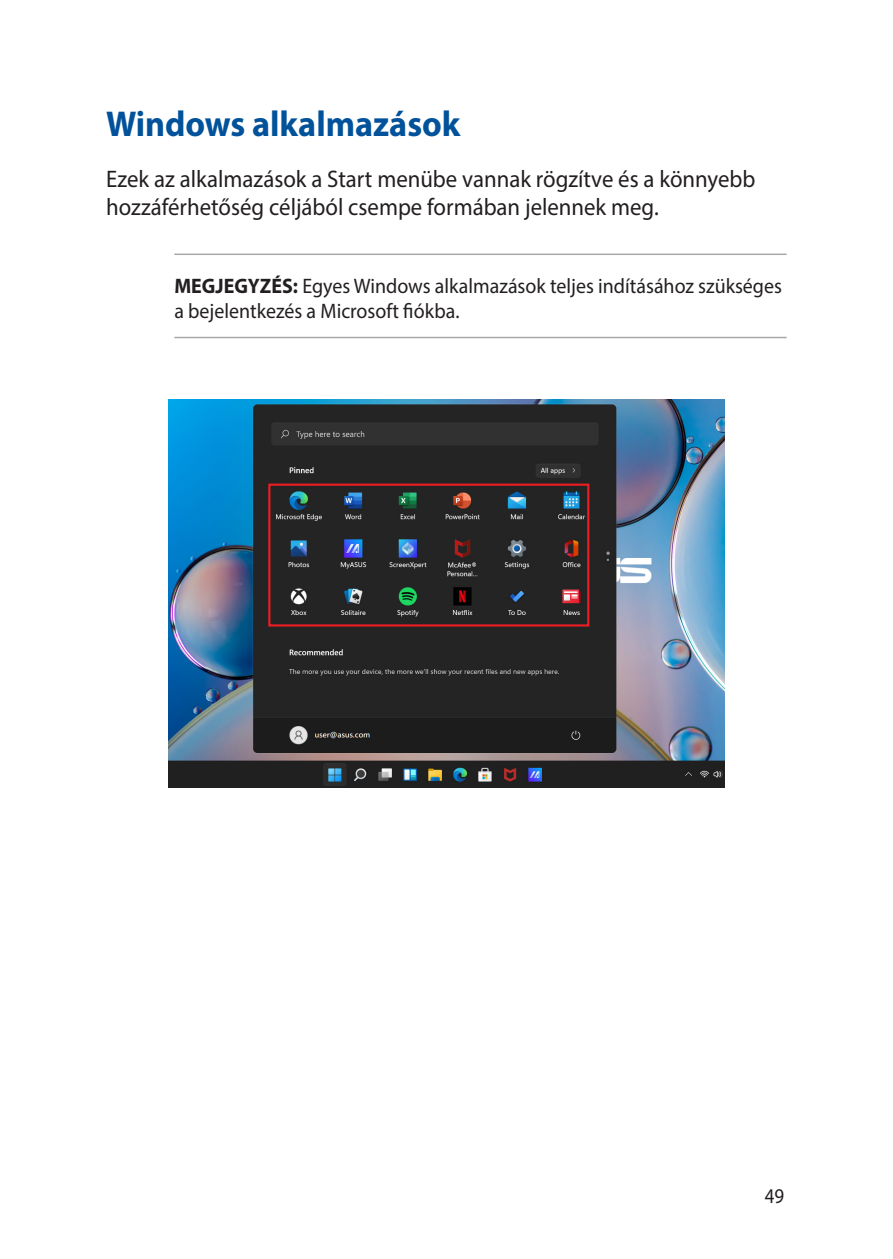
<style>
.page{position:relative;width:893px;height:1259px;background:#fff}
.page>*{position:absolute;margin:0;border:0;box-sizing:border-box;transform-origin:0 0}
.t1{font:700 36px "Myriad Pro";color:#01529a;scale:.95 1}
.t2{font:24px/28.8px "Myriad Pro";color:#231f20;scale:.95 1}
.t3{font:21px/25.2px "Myriad Pro";color:#231f20;scale:.95 1}
.t4{font:21px "Myriad Pro";color:#231f20;scale:.9 1}
.s1{font-weight:700}
</style>
<div class="page">
<hr style="left:174px;top:253px;width:613px;height:2px;background:#a8a9ad">
<hr style="left:174px;top:337px;width:613px;height:1px;background:#a8a9ad">
<img style="left:168px;top:400px;width:557px;height:387px">
<div style="left:268px;top:483px;width:321px;height:143px;border:2px solid #ee1d23"></div>
<h1 class="t1" style="left:106px;top:101px;width:374px">Windows alkalmazások</h1>
<p class="t2" style="left:106px;top:164px;width:685px">Ezek az alkalmazások a Start menübe vannak rögzítve és a könnyebb hozzáférhetőség céljából csempe formában jelennek meg.</p>
<p class="t3" style="left:174px;top:273px;width:641px"><span class="s1">MEGJEGYZÉS:</span> Egyes Windows alkalmazások teljes indításához szükséges a bejelentkezés a Microsoft fiókba.</p>
<p class="t4" style="left:765px;top:1182px;width:23px">49</p>
</div>
